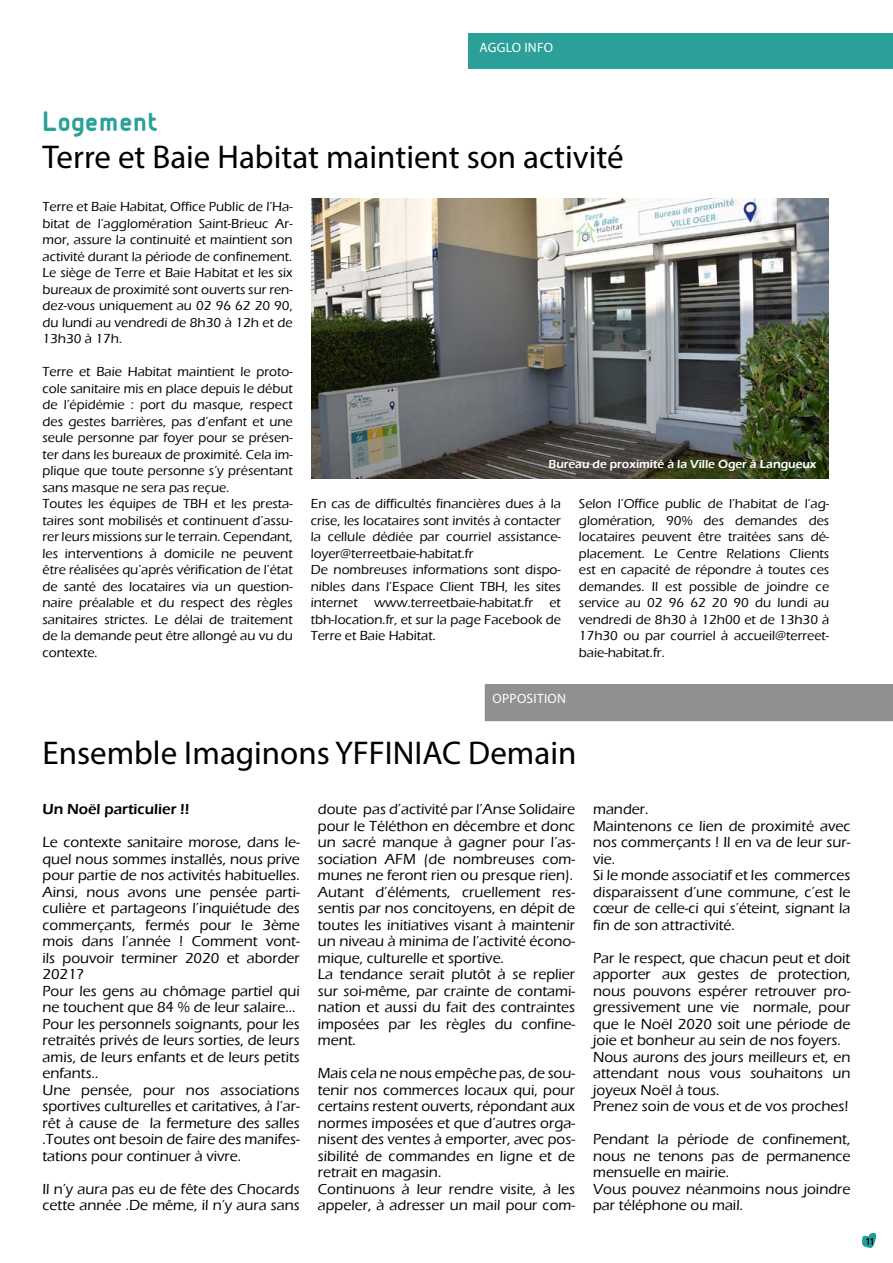
<style>
.page{position:relative;width:893px;height:1263px;background:#fff}
.page>*{position:absolute;margin:0;border:0;box-sizing:border-box;transform-origin:0 0}
.t1{font:33px "Myriad Pro";color:#000}
.t2{font:700 30px "Designio";color:#2ba099}
.t3{font:500 15px/16.5px "Eras ITC";color:#000}
.t4{font:600 15px "Eras ITC";color:#000}
.t5{font:500 13.5px/16.5px "Eras ITC";color:#000;text-align:justify}
.t6{font:13.5px "Myriad Pro";letter-spacing:.02em;color:#fff}
.t7{font:600 12px "Eras ITC";color:#fff}
.t8{font:700 11.55px "Designio";color:#000}
</style>
<div class="page">
<svg style="left:862px;top:1232px;width:15px;height:16px"></svg>
<div style="left:485px;top:684px;width:408px;height:37px;background:#8e9092"></div>
<div style="left:468px;top:33px;width:425px;height:35px;background:#2ba099"></div>
<img style="left:312px;top:198px;width:516px;height:280px">
<p class="t6" style="left:479px;top:39px;width:75px">agglo info</p>
<h2 class="t2" style="left:43px;top:105px;width:117px">Logement</h2>
<h1 class="t1" style="left:43px;top:137px;width:583px">Terre et Baie Habitat maintient son activité</h1>
<p class="t5" style="left:43px;top:199px;width:252px">Terre et Baie Habitat, Office Public de l’Ha&shy;bitat de l’agglomération Saint-Brieuc Ar&shy;mor, assure la continuité et maintient son activité durant la période de confinement.<br>Le siège de Terre et Baie Habitat et les six bureaux de proximité sont ouverts sur ren&shy;dez-vous uniquement au 02 96 62 20 90, du lundi au vendredi de 8h30 à 12h et de 13h30 à 17h.</p>
<p class="t5" style="left:43px;top:364px;width:252px;text-align:left">Terre et Baie Habitat maintient le proto&shy;cole sanitaire mis en place depuis le début de l’épidémie : port du masque, respect des gestes barrières, pas d’enfant et une seule personne par foyer pour se présen&shy;ter dans les bureaux de proximité. Cela im&shy;plique que toute personne s’y présentant sans masque ne sera pas reçue.<br>Toutes les équipes de TBH et les presta&shy;taires sont mobilisés et continuent d’assu&shy;rer leurs missions sur le terrain. Cependant, les interventions à domicile ne peuvent être réalisées qu’après vérification de l’état de santé des locataires via un question&shy;naire préalable et du respect des règles sanitaires strictes. Le délai de traitement de la demande peut être allongé au vu du contexte.</p>
<p class="t7" style="left:549px;top:457px;width:270px">Bureau de proximité à la Ville Oger à Langueux</p>
<p class="t5" style="left:311px;top:496px;width:252px;text-align:left">En cas de difficultés financières dues à la crise, les locataires sont invités à contacter la cellule dédiée par courriel assistance&shy;loyer@terreetbaie-habitat.fr<br>De nombreuses informations sont dispo&shy;nibles dans l’Espace Client TBH, les sites internet www.terreetbaie-habitat.fr et tbh-location.fr, et sur la page Facebook de Terre et Baie Habitat.</p>
<p class="t5" style="left:579px;top:496px;width:252px">Selon l’Office public de l’habitat de l’ag&shy;glomération, 90% des demandes des locataires peuvent être traitées sans dé&shy;placement. Le Centre Relations Clients est en capacité de répondre à toutes ces demandes. Il est possible de joindre ce service au 02 96 62 20 90 du lundi au vendredi de 8h30 à 12h00 et de 13h30 à 17h30 ou par courriel à accueil@terreet&shy;baie-habitat.fr.</p>
<p class="t6" style="left:493px;top:690px;width:9px">OPPOSITION</p>
<h1 class="t1" style="left:43px;top:732px;width:310px">Ensemble I maginons YFFINIAC</h1>
<h1 class="t1" style="left:468px;top:732px;width:110px">Demain</h1>
<p class="t4" style="left:43px;top:801px;width:149px">Un Noël particulier !!</p>
<p class="t3" style="left:43px;top:834px;width:259px">Le contexte sanitaire morose, dans le&shy;quel nous sommes installés, nous prive pour partie de nos activités habituelles.<br>Ainsi, nous avons une pensée parti&shy;culière et partageons l’inquiétude des commerçants, fermés pour le 3ème mois dans l’année ! Comment vont&shy;ils pouvoir terminer 2020 et aborder 2021?<br>Pour les gens au chômage partiel qui ne touchent que 84 % de leur salaire...<br>Pour les personnels soignants, pour les retraités privés de leurs sorties, de leurs amis, de leurs enfants et de leurs petits enfants..<br>Une pensée, pour nos associations sportives culturelles et caritatives, à l’ar&shy;rêt à cause de la fermeture des salles .Toutes ont besoin de faire des manifes&shy;tations pour continuer à vivre.</p>
<p class="t3" style="left:43px;top:1181px;width:259px">Il n’y aura pas eu de fête des Chocards cette année .De même, il n’y aura sans</p>
<p class="t3" style="left:318px;top:801px;width:259px">doute pas d’activité par l’Anse Solidaire pour le Téléthon en décembre et donc un sacré manque à gagner pour l’as&shy;sociation AFM (de nombreuses com&shy;munes ne feront rien ou presque rien).<br>Autant d’éléments, cruellement res&shy;sentis par nos concitoyens, en dépit de toutes les initiatives visant à maintenir un niveau à minima de l’activité écono&shy;mique, culturelle et sportive.<br>La tendance serait plutôt à se replier sur soi-même, par crainte de contami&shy;nation et aussi du fait des contraintes imposées par les règles du confine&shy;ment.</p>
<p class="t3" style="left:318px;top:1065px;width:259px">Mais cela ne nous empêche pas, de sou&shy;tenir nos commerces locaux qui, pour certains restent ouverts, répondant aux normes imposées et que d’autres orga&shy;nisent des ventes à emporter, avec pos&shy;sibilité de commandes en ligne et de retrait en magasin.<br>Continuons à leur rendre visite, à les appeler, à adresser un mail pour com-</p>
<p class="t3" style="left:593px;top:801px;width:259px">mander.<br>Maintenons ce lien de proximité avec nos commerçants ! Il en va de leur sur&shy;vie.<br>Si le monde associatif et les commerces disparaissent d’une commune, c’est le cœur de celle-ci qui s’éteint, signant la fin de son attractivité.</p>
<p class="t3" style="left:593px;top:950px;width:259px">Par le respect, que chacun peut et doit apporter aux gestes de protection, nous pouvons espérer retrouver pro&shy;gressivement une vie normale, pour que le Noël 2020 soit une période de joie et bonheur au sein de nos foyers.<br>Nous aurons des jours meilleurs et, en attendant nous vous souhaitons un joyeux Noël à tous.<br>Prenez soin de vous et de vos proches!</p>
<p class="t3" style="left:593px;top:1131px;width:259px">Pendant la période de confinement, nous ne tenons pas de permanence mensuelle en mairie.<br>Vous pouvez néanmoins nous joindre par téléphone ou mail.</p>
<p class="t8" style="left:866px;top:1235px;width:10px">11</p>
</div>
